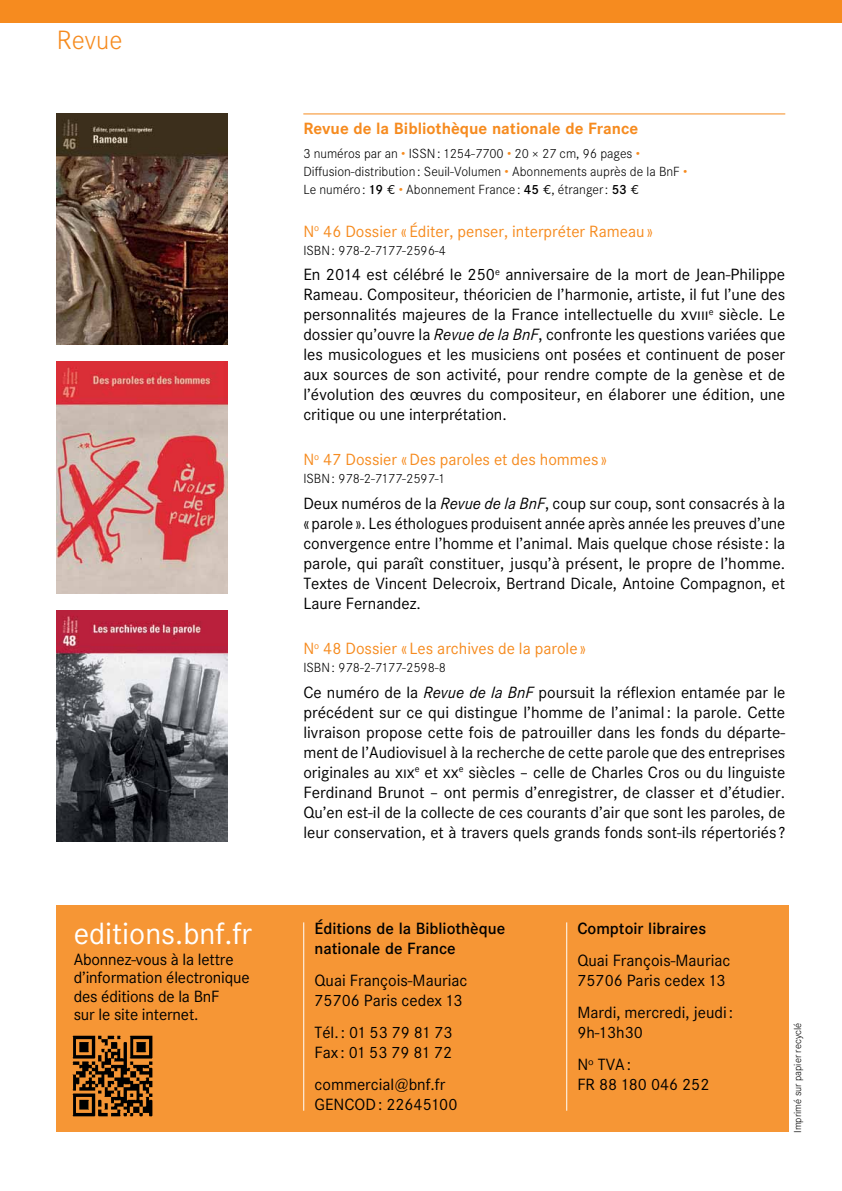
<style>
.page{position:relative;width:842px;height:1191px;background:#fff}
.page>*{position:absolute;margin:0;border:0;box-sizing:border-box;transform-origin:0 0}
.t1{font:30px "Corporate SBQ3";color:#fff}
.t2{font:300 26px "Corporate SBQ3";color:#f68b1f}
.t3{font:16px/20px "Corporate SBQ3";color:#000}
.t4{font:16px "Corporate SBQ3";color:#f68b1f}
.t5{font:500 16px/20px "Corporate SBQ3";color:#000}
.t6{font:700 16px "Corporate SBQ3";color:#f68b1f}
.t7{font:300 13px/18px "Corporate SBQ3";color:#000}
.t8{font:300 10px "Corporate SBQ3";color:#000}
.s1{color:#f68b1f}
.s2{font-weight:500}
.s3{font-family:"BN Flogo";font-weight:400}
.s4{font-family:"Corporate Expert SBQ4"}
.s5{font-style:italic}
</style>
<div class="page">
<div style="left:0;top:0;width:842px;height:23px;background:#f68b1f"></div>
<div style="left:57px;top:905px;width:732px;height:227px;background:#f69635"></div>
<img style="left:72px;top:1035px;width:81px;height:82px">
<hr style="left:303px;top:922px;width:1px;height:188px;background:#fff">
<hr style="left:566px;top:922px;width:1px;height:188px;background:#fff">
<img style="left:57px;top:113px;width:171px;height:232px">
<img style="left:57px;top:362px;width:171px;height:231px">
<img style="left:57px;top:610px;width:171px;height:231px">
<hr style="left:303px;top:113px;width:482px;height:1px;background:#f68b1f">
<h2 class="t2" style="left:57px;top:25px;width:67px">Revue</h2>
<h1 class="t1" style="left:74px;top:915px;width:180px">editions.bnf.fr</h1>
<p class="t3" style="left:74px;top:950px;width:177px;line-height:18.4px">Abonnez-vous à la lettre d’information électronique des éditions de la BnF<br>sur le site internet.</p>
<p class="t6" style="left:303px;top:119px;width:336px">Revue de la Bibliothèque nationale de France</p>
<p class="t7" style="left:303px;top:144px;width:385px">3 numéros par an <span class="s1">•</span> ISSN: 1254-7700 <span class="s1">•</span> 20 × 27 cm, 96 pages <span class="s1">•<br></span>Diffusion-distribution: Seuil-Volumen <span class="s1">•</span> Abonnements auprès de la BnF <span class="s1">•<br></span>Le numéro: <span class="s2">19</span> <span class="s3">g</span> <span class="s1">•</span> Abonnement France: <span class="s2">45</span> <span class="s3">g</span>, étranger: <span class="s2">53</span> <span class="s3">g</span></p>
<p class="t4" style="left:303px;top:221px;width:351px">N<sup>o</sup> 46 Dossier «Éditer, penser, interpréter Rameau»</p>
<p class="t7" style="left:303px;top:241px;width:144px">ISBN: 978-2-7177-2596-4</p>
<p class="t3" style="left:303px;top:265px;width:483px;text-align:justify">En 2014 est célébré le 250<sup>e</sup> anniversaire de la mort de Jean-Philippe Rameau. Compositeur, théoricien de l’harmonie, artiste, il fut l’une des personnalités majeures de la France intellectuelle du <span class="s4">xviii</span><sup>e</sup> siècle. Le dossier qu’ouvre la <span class="s5">Revue de la BnF</span>, confronte les questions variées que les musicologues et les musiciens ont posées et continuent de poser aux sources de son activité, pour rendre compte de la genèse et de l’évolution des œuvres du compositeur, en élaborer une édition, une critique ou une interprétation.</p>
<p class="t4" style="left:303px;top:450px;width:305px">N<sup>o</sup> 47 Dossier «Des paroles et des hommes »</p>
<p class="t7" style="left:303px;top:470px;width:143px">ISBN: 978-2-7177-2597-1</p>
<p class="t3" style="left:303px;top:493px;width:483px;text-align:justify">Deux numéros de la <span class="s5">Revue de la BnF</span>, coup sur coup, sont consacrés à la «parole». Les éthologues produisent année après année les preuves d’une convergence entre l’homme et l’animal. Mais quelque chose résiste: la parole, qui paraît constituer, jusqu’à présent, le propre de l’homme.<br>Textes de Vincent Delecroix, Bertrand Dicale, Antoine Compagnon, et Laure Fernandez.</p>
<p class="t4" style="left:303px;top:639px;width:284px">N<sup>o</sup> 48 Dossier «Les archives de la parole»</p>
<p class="t7" style="left:303px;top:658px;width:144px">ISBN: 978-2-7177-2598-8</p>
<p class="t3" style="left:303px;top:682px;width:484px;text-align:justify">Ce numéro de la <span class="s5">Revue de la BnF</span> poursuit la réflexion entamée par le précédent sur ce qui distingue l’homme de l’animal: la parole. Cette livraison propose cette fois de patrouiller dans les fonds du départe&shy;ment de l’Audiovisuel à la recherche de cette parole que des entreprises originales au <span class="s4">xix</span><sup>e</sup> et <span class="s4">xx</span><sup>e</sup> siècles – celle de Charles Cros ou du linguiste Ferdinand Brunot – ont permis d’enregistrer, de classer et d’étudier.<br>Qu’en est-il de la collecte de ces courants d’air que sont les paroles, de leur conservation, et à travers quels grands fonds sont-ils répertoriés ?</p>
<p class="t5" style="left:314px;top:918px;width:192px">Éditions de la Bibliothèque nationale de France</p>
<p class="t3" style="left:314px;top:970px;width:154px">Quai François-Mauriac<br>75706 Paris cedex 13</p>
<p class="t3" style="left:314px;top:1022px;width:140px">Tél.: 01 53 79 81 73<br>Fax : 01 53 79 81 72</p>
<p class="t3" style="left:314px;top:1074px;width:144px">commercial@bnf.fr<br>GENCOD: 22645100</p>
<p class="t5" style="left:577px;top:918px;width:130px">Comptoir libraires</p>
<p class="t3" style="left:577px;top:950px;width:154px">Quai François-Mauriac<br>75706 Paris cedex 13</p>
<p class="t3" style="left:577px;top:1002px;width:157px">Mardi, mercredi, jeudi:<br>9h-13h30</p>
<p class="t3" style="left:577px;top:1054px;width:134px">N° TVA:<br>FR 88 180 046 252</p>
<p class="t8" style="left:792px;top:1132px;width:112px;rotate:-90deg">Imprimé sur papier recyclé</p>
</div>
